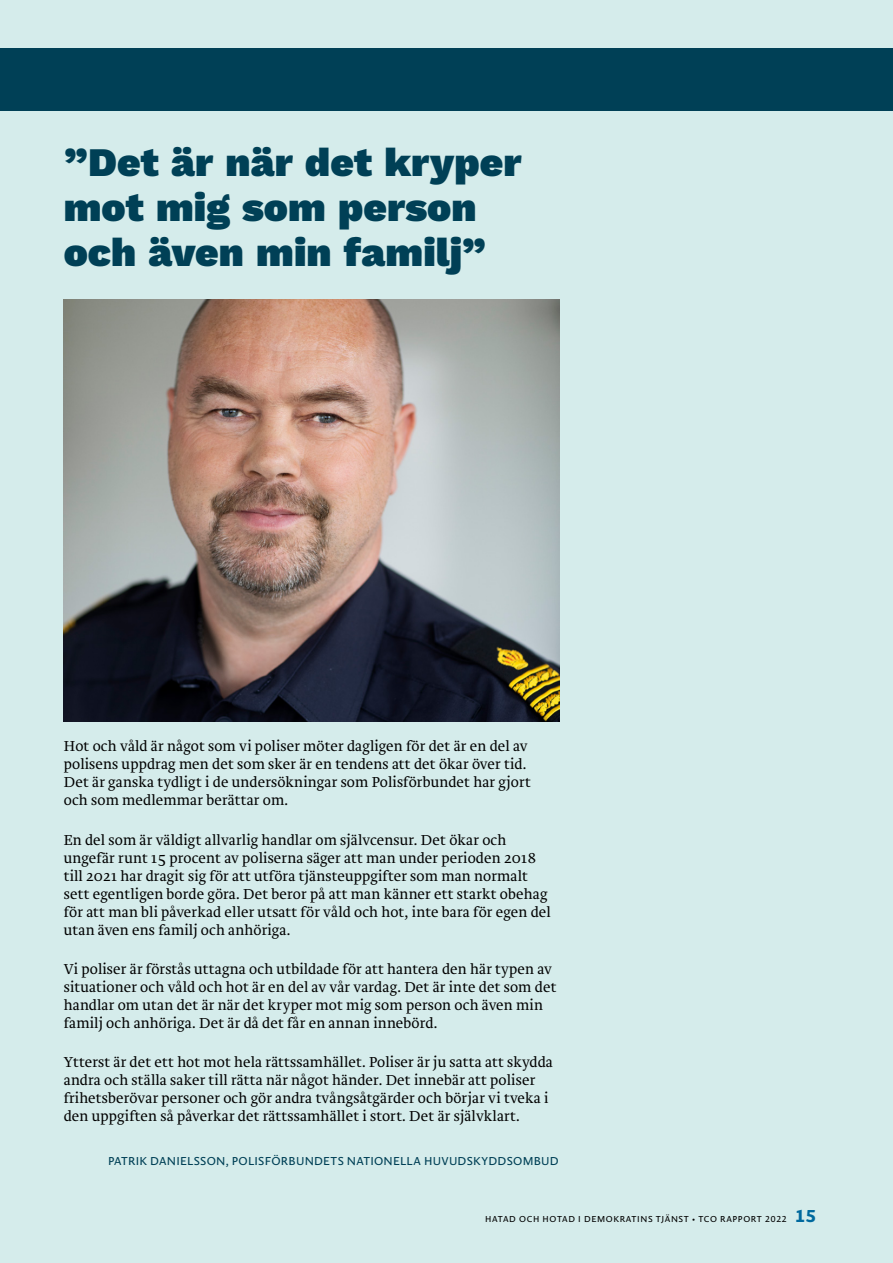
<style>
.page{position:relative;width:893px;height:1263px;background:#d5eceb}
.page>*{position:absolute;margin:0;border:0;box-sizing:border-box;transform-origin:0 0}
.t1{font:900 40.5px/45px "Work Sans";color:#004056}
.Brödtext{font:300 15px/18px "Brioni Std";letter-spacing:.01em;color:#000}
.Namn-2{font:300 12px "Brioni Sanst Std";letter-spacing:.02em;color:#004056}
.t2{font:300 9px "Brioni Sanst Std";letter-spacing:.065em;color:#000}
.s1{font-family:"Brioni Sans Std";font-weight:700;font-size:18px;color:#00699e}
</style>
<div class="page">
<div style="left:0;top:49px;width:893px;height:62px;background:#004056"></div>
<img style="left:64px;top:300px;width:496px;height:421px">
<p class="t1" style="left:64px;top:142px;width:459px">”Det är när det kryper mot mig som person och även min familj”</p>
<p class="Brödtext" style="left:64px;top:738px;width:469px">Hot och våld är något som vi poliser möter dagligen för det är en del av polisens uppdrag men det som sker är en tendens att det ökar över tid.<br>Det är ganska tydligt i de undersökningar som Polisförbundet har gjort och som medlemmar berättar om.</p>
<p class="Brödtext" style="left:64px;top:831px;width:489px">En del som är väldigt allvarlig handlar om självcensur. Det ökar och ungefär runt 15 procent av poliserna säger att man under perioden 2018 till 2021 har dragit sig för att utföra tjänsteuppgifter som man normalt sett egentligen borde göra. Det beror på att man känner ett starkt obehag för att man bli påverkad eller utsatt för våld och hot, inte bara för egen del utan även ens familj och anhöriga.</p>
<p class="Brödtext" style="left:64px;top:960px;width:494px">Vi poliser är förstås uttagna och utbildade för att hantera den här typen av situationer och våld och hot är en del av vår vardag. Det är inte det som det handlar om utan det är när det kryper mot mig som person och även min familj och anhöriga. Det är då det får en annan innebörd.</p>
<p class="Brödtext" style="left:64px;top:1053px;width:491px">Ytterst är det ett hot mot hela rättssamhället. Poliser är ju satta att skydda andra och ställa saker till rätta när något händer. Det innebär att poliser frihetsberövar personer och gör andra tvångsåtgärder och börjar vi tveka i den uppgiften så påverkar det rättssamhället i stort. Det är självklart.</p>
<p class="Namn-2" style="left:108px;top:1153px;width:452px">PATRIK DANIELSSON, POLISFÖRBUNDETS NATIONELLA HUVUDSKYDDSOMBUD</p>
<p class="t2" style="left:485px;top:1213px;width:333px">HATAD OCH HOTAD I DEMOKRATINS TJÄNST • TCO RAPPORT 2022 <span class="s1">15</span></p>
</div>
